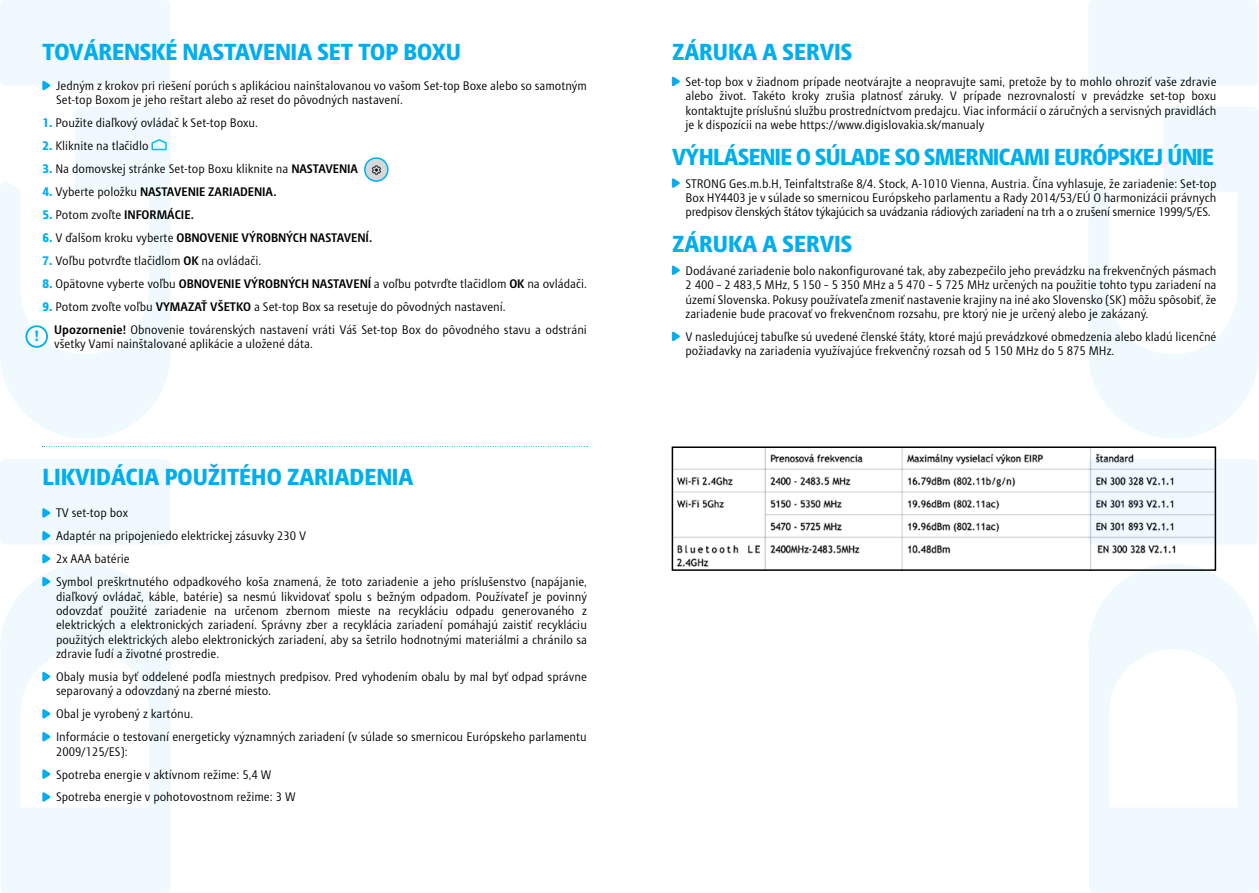
<style>
.page{position:relative;width:1259px;height:893px;background:#fff}
.page>*{position:absolute;margin:0;border:0;box-sizing:border-box;transform-origin:0 0}
.t1{font:800 22.5px "Modena";color:#00aeef}
.t2{font:800 22.5px "Modena";letter-spacing:-.025em;color:#00aeef}
.t3{font:800 14.55px "Modena";color:#00aeef}
.t4{font:12px/14.4px "Modena";color:#000}
.t5{font:700 12px "Modena";color:#000}
.s1{font-weight:800;color:#00aeef}
.s2{font-weight:700}
.s3{font-weight:400}
</style>
<div class="page">
<svg style="left:0;top:0;width:171px;height:893px;fill:#eff9fe"></svg>
<svg style="left:1088px;top:0;width:171px;height:893px;fill:#eff9fe"></svg>
<svg style="left:42px;top:80px;width:9px;height:10px"></svg>
<svg style="left:150px;top:138px;width:18px;height:13px"></svg>
<img style="left:365px;top:158px;width:23px;height:23px;border-radius:11px">
<div style="left:364px;top:157px;width:24px;height:25px;border:2px solid #00aeef;border-radius:50%"></div>
<svg style="left:671px;top:76px;width:9px;height:10px"></svg>
<svg style="left:671px;top:178px;width:9px;height:9px"></svg>
<svg style="left:671px;top:265px;width:9px;height:10px"></svg>
<svg style="left:671px;top:331px;width:9px;height:10px"></svg>
<svg style="left:42px;top:508px;width:9px;height:9px"></svg>
<svg style="left:42px;top:530px;width:9px;height:10px"></svg>
<svg style="left:42px;top:553px;width:9px;height:10px"></svg>
<svg style="left:42px;top:576px;width:9px;height:10px"></svg>
<svg style="left:42px;top:671px;width:9px;height:10px"></svg>
<svg style="left:42px;top:708px;width:9px;height:10px"></svg>
<svg style="left:42px;top:731px;width:9px;height:10px"></svg>
<svg style="left:42px;top:769px;width:9px;height:9px"></svg>
<svg style="left:42px;top:792px;width:9px;height:9px"></svg>
<img style="left:674px;top:449px;width:539px;height:119px">
<div style="left:671px;top:446px;width:545px;height:125px;border:2px solid #000"></div>
<svg style="left:42px;top:446px;width:545px;height:1px"></svg>
<div style="left:25px;top:325px;width:23px;height:23px;border:2px solid #00aeef;border-radius:50%"></div>
<h1 class="t1" style="left:43px;top:38px;width:420px">TOVÁRENSKÉ NASTAVENIA SET TOP BOXU</h1>
<p class="t4" style="left:56px;top:78px;width:532px">Jedným z krokov pri riešení porúch s aplikáciou nainštalovanou vo vašom Set-top Boxe alebo so samotným<br>Set-top Boxom je jeho reštart alebo až reset do pôvodných nastavení.</p>
<p class="t4" style="left:43px;top:116px;width:217px"><span class="s1">1.</span> Použite diaľkový ovládač k Set-top Boxu.</p>
<p class="t4" style="left:43px;top:139px;width:108px"><span class="s1">2.</span> Kliknite na tlačidlo</p>
<p class="t4" style="left:43px;top:162px;width:317px"><span class="s1">3.</span> Na domovskej stránke Set-top Boxu kliknite na <span class="s2">NASTAVENIA</span></p>
<p class="t5" style="left:43px;top:184px;width:236px"><span class="s1">4.</span> <span class="s3">Vyberte položku</span> NASTAVENIE ZARIADENIA.</p>
<p class="t4" style="left:43px;top:207px;width:153px"><span class="s1">5.</span> Potom zvoľte <span class="s2">INFORMÁCIE.</span></p>
<p class="t5" style="left:43px;top:230px;width:331px"><span class="s1">6.</span> <span class="s3">V ďalšom kroku vyberte</span> OBNOVENIE VÝROBNÝCH NASTAVENÍ.</p>
<p class="t4" style="left:43px;top:253px;width:220px"><span class="s1">7.</span> Voľbu potvrďte tlačidlom <span class="s2">OK</span> na ovládači.</p>
<p class="t4" style="left:43px;top:276px;width:546px"><span class="s1">8.</span> Opätovne vyberte voľbu <span class="s2">OBNOVENIE VÝROBNÝCH NASTAVENÍ</span> a voľbu potvrďte tlačidlom <span class="s2">OK</span> na ovládači.</p>
<p class="t4" style="left:54px;top:295px;width:534px;line-height:23px;text-indent:-12px"><span class="s1">9.</span> Potom zvoľte voľbu <span class="s2">VYMAZAŤ VŠETKO</span> a Set-top Box sa resetuje do pôvodných nastavení.<br><span class="s2">Upozornenie!</span> Obnovenie továrenských nastavení vráti Váš Set-top Box do pôvodného stavu a odstráni</p>
<p class="t4" style="left:54px;top:336px;width:260px">všetky Vami nainštalované aplikácie a uložené dáta.</p>
<p class="t3" style="left:35px;top:327px;width:6px">!</p>
<h1 class="t1" style="left:43px;top:463px;width:372px">LIKVIDÁCIA POUŽITÉHO ZARIADENIA</h1>
<p class="t4" style="left:56px;top:502px;width:532px;line-height:23px">TV set-top box<br>Adaptér na pripojeniedo elektrickej zásuvky 230 V<br>2x AAA baté rie<br>Symbol preškrtnutého odpadkového koša znamená , že toto zariadenie a jeho príslušenstvo (napájanie,</p>
<p class="t4" style="left:56px;top:589px;width:532px">diaľkový ovládač, ká ble, batérie) sa nesmú likvidovať spolu s bežným odpadom. Používateľ je povinný odovzdať použité zariadenie na určenom zbernom mieste na recykláciu odpadu generovaného z elektrických a elektronických zariadení. Správny zber a recyklácia zariadení pomáhajú zaistiť recykláciu použitých elektrických alebo elektronických zariadení, aby sa šetrilo hodnotnými materiá lmi a chrá nilo sa zdravie ľudí a životné prostredie.</p>
<p class="t4" style="left:56px;top:669px;width:532px">Obaly musia byť oddelené podľa miestnych predpisov. Pred vyhodením obalu by mal byť odpad správne separovaný a odovzdaný na zberné miesto.</p>
<p class="t4" style="left:56px;top:702px;width:532px;line-height:23px">Obal je vyrobený z kartónu.<br>Informácie o testovaní energeticky významných zariadení (v sú lade so smernicou Európskeho parlamentu</p>
<p class="t4" style="left:56px;top:740px;width:241px;line-height:23px">2009/125/ES):<br>Spotreba energie v aktívnom režime: 5,4 W<br>Spotreba energie v pohotovostnom režime: 3 W</p>
<h1 class="t1" style="left:672px;top:38px;width:182px">ZÁRUKA A SERVIS</h1>
<p class="t4" style="left:685px;top:74px;width:532px;text-align:justify">Set-top box v žiadnom prípade neotvá rajte a neopravujte sami, pretože by to mohlo ohroziť vaše zdravie alebo život. Takéto kroky zrušia platnosť zá ruky. V prípade nezrovnalostí v prevá dzke set-top boxu kontaktujte príslušnú službu prostredníctvom predajcu. Viac informácií o zá ručných a servisných pravidlách je k dispozícii na webe https://www.digislovakia.sk/manualy</p>
<h1 class="t2" style="left:672px;top:143px;width:543px">VÝHLÁSENIE O SÚLADE SO SMERNICAMI EURÓPSKEJ Ú NIE</h1>
<p class="t4" style="left:685px;top:176px;width:532px;text-align:justify">STRONG Ges.m.b.H, Teinfaltstraße 8/4. Stock, A-1010 Vienna, Austria. Čína vyhlasuje, že zariadenie: Set-top Box HY4403 je v sú lade so smernicou Európskeho parlamentu a Rady 2014/53/EÚ O harmonizácii právnych predpisov členských štátov týkajúcich sa uvádzania rádiových zariadení na trh a o zrušení smernice 1999/5/ES.</p>
<h1 class="t1" style="left:672px;top:230px;width:182px">ZÁRUKA A SERVIS</h1>
<p class="t4" style="left:685px;top:263px;width:532px;text-align:justify">Dodávané zariadenie bolo nakonfigurované tak, aby zabezpečilo jeho prevádzku na frekvenčných pásmach 2 400 – 2 483,5 MHz, 5 150 – 5 350 MHz a 5 470 – 5 725 MHz určených na použitie tohto typu zariadení na území Slovenska. Pokusy používateľa zmeniť nastavenie krajiny na iné ako Slovensko (SK) môžu spôsobiť, že zariadenie bude pracovať vo frekvenčnom rozsahu, pre ktorý nie je určený alebo je zakázaný.</p>
<p class="t4" style="left:685px;top:329px;width:529px">V nasledujúcej tabuľke sú uvedené členské štáty, ktoré majú prevádzkové obmedzenia alebo kladú licenčné požiadavky na zariadenia využívajúce frekvenčný rozsah od 5 150 MHz do 5 875 MHz.</p>
</div>
